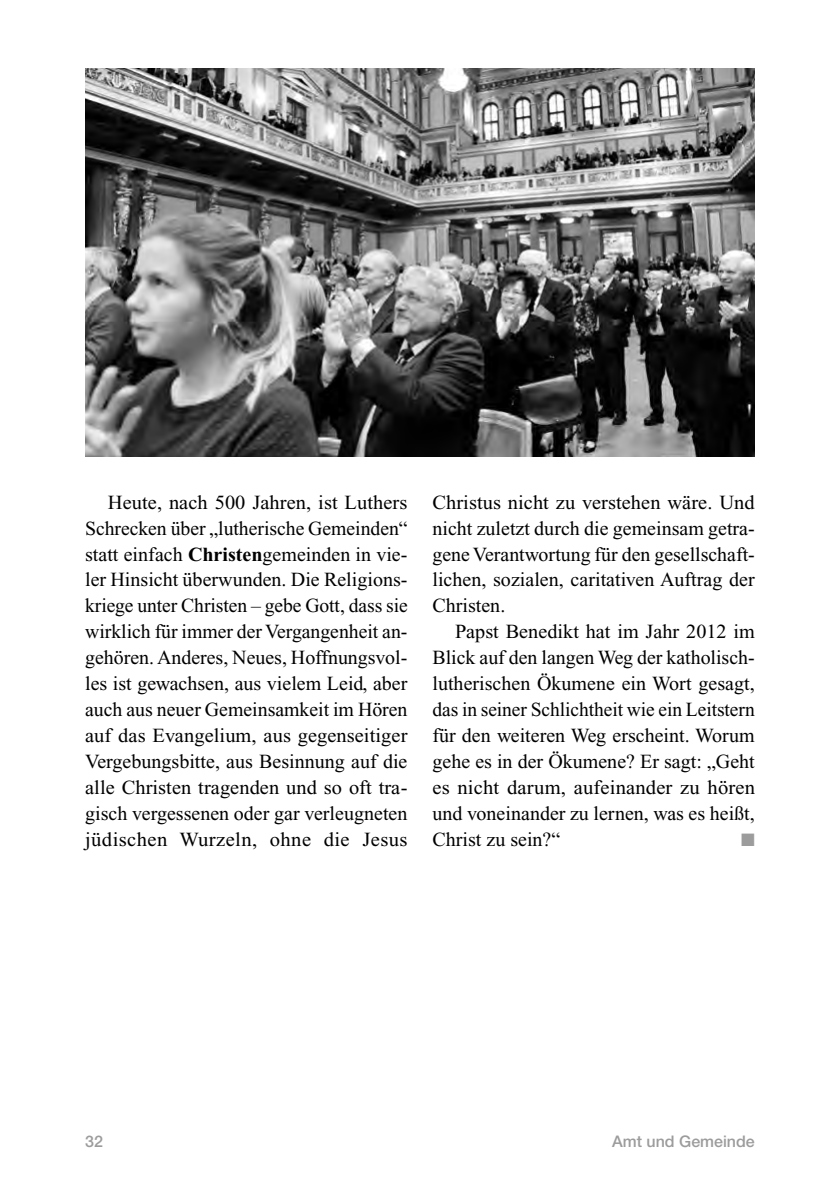
<style>
.page{position:relative;width:840px;height:1191px;background:#fff}
.page>*{position:absolute;margin:0;border:0;box-sizing:border-box;transform-origin:0 0}
.Fließtext{font:20px/26px "Times New Roman";color:#000;text-align:justify}
.Fließtext-2{font:18px "Zapf Dingbats ITC";color:#9c9c9d}
.t1{font:500 16px "Helvetica Neue";color:#9c9c9d}
.s1{font-weight:700}
</style>
<div class="page">
<img style="left:85px;top:68px;width:669px;height:389px">
<p class="Fließtext" style="left:85px;top:489px;width:324px;text-indent:23px">Heute, nach 500 Jahren, ist Luthers Schrecken über „lutherische Gemeinden“ statt einfach <span class="s1">Christen</span>gemeinden in vie&shy;ler Hinsicht überwunden. Die Religions&shy;kriege unter Christen – gebe Gott, dass sie wirklich für immer der Vergangenheit an&shy;gehören. Anderes, Neues, Hoffnungsvol&shy;les ist gewachsen, aus vielem Leid, aber auch aus neuer Gemeinsamkeit im Hören auf das Evangelium, aus gegenseitiger Vergebungsbitte, aus Besinnung auf die alle Christen tragenden und so oft tra&shy;gisch vergessenen oder gar verleugneten jüdischen Wurzeln, ohne die Jesus</p>
<p class="Fließtext" style="left:432px;top:489px;width:324px">Christus nicht zu verstehen wäre. Und nicht zuletzt durch die gemeinsam getra&shy;gene Verantwortung für den gesellschaft&shy;lichen, sozialen, caritativen Auftrag der Christen.</p>
<p class="Fließtext" style="left:432px;top:618px;width:324px;text-indent:23px">Papst Benedikt hat im Jahr 2012 im Blick auf den langen Weg der katholisch&shy;lutherischen Ökumene ein Wort gesagt, das in seiner Schlichtheit wie ein Leitstern für den weiteren Weg erscheint. Worum gehe es in der Ökumene? Er sagt: „Geht es nicht darum, aufeinander zu hören und voneinander zu lernen, was es heißt, Christ zu sein?“</p>
<p class="Fließtext-2" style="left:740px;top:831px;width:15px">■</p>
<p class="t1" style="left:85px;top:1131px;width:19px">32</p>
<p class="t1" style="left:611px;top:1131px;width:144px">Amt und Gemeinde</p>
</div>
